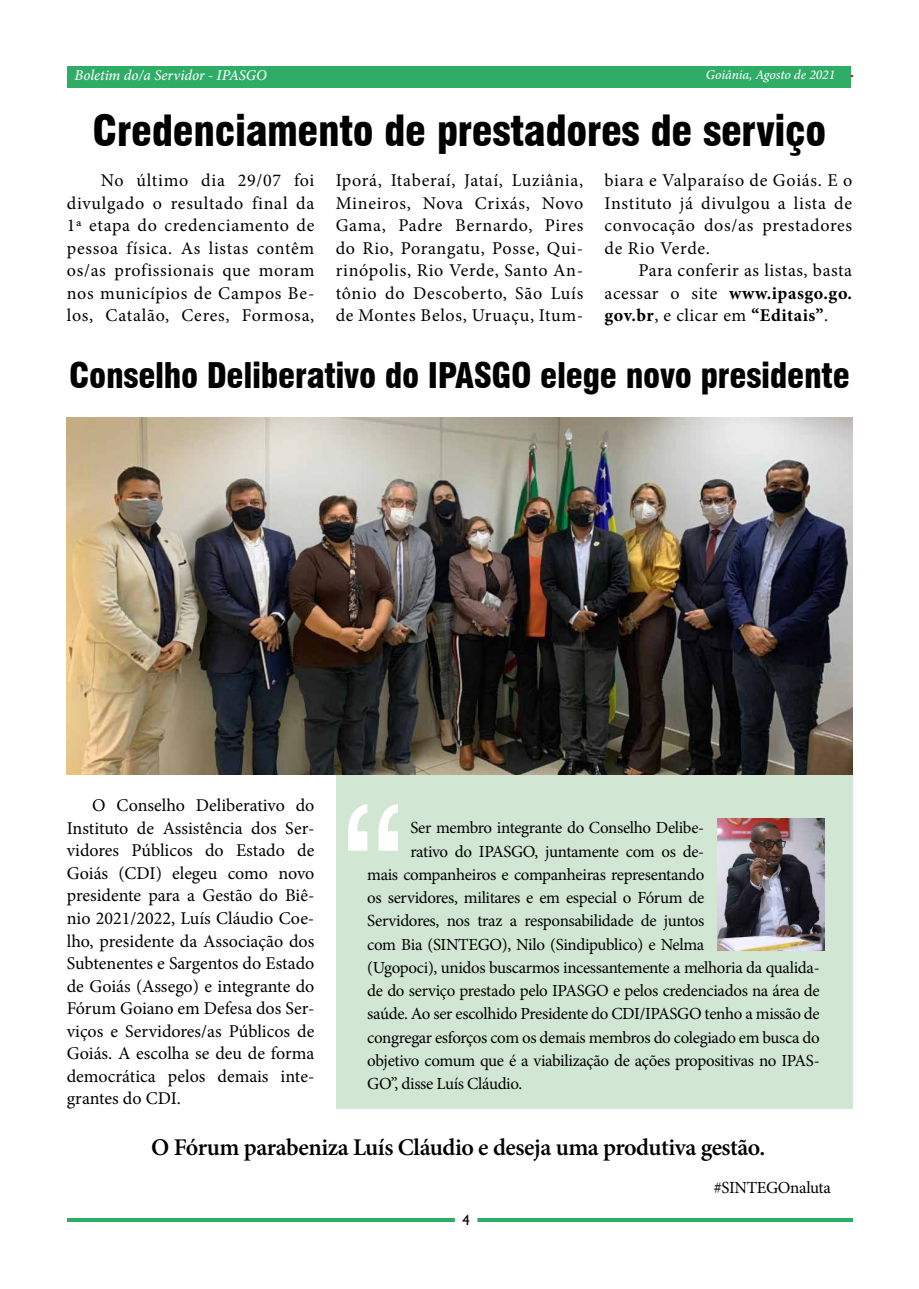
<style>
.page{position:relative;width:919px;height:1289px;background:#fff}
.page>*{position:absolute;margin:0;border:0;box-sizing:border-box;transform-origin:0 0}
.t1{font:900 condensed 42px "Swiss 721 BT";letter-spacing:-.01em;color:#000}
.t2{font:900 condensed 34.5px "Swiss 721 BT";letter-spacing:-.01em;color:#000}
.t3{font:600 24px "Minion Pro";letter-spacing:-.02em;color:#000}
.t4{font:18px/22.5px "Minion Pro";letter-spacing:.035em;color:#000;text-align:justify}
.t5{font:16.95px "Minion Pro";letter-spacing:-.02em;color:#000}
.t6{font:italic 500 15px "Minion Pro";letter-spacing:-.005em;color:#fff}
.t7{font:14.7px "Humanist 521 BT";color:#000}
.t8{font:italic 500 13.5px "Minion Pro";letter-spacing:-.005em;color:#fff}
.s1{font-weight:700}
</style>
<div class="page">
<hr style="left:67px;top:1218px;width:785px;height:3px;background:#2fac66">
<div style="left:455px;top:1209px;width:22px;height:22px;background:#fff;border-radius:50%"></div>
<div style="left:336px;top:744px;width:516px;height:364px;background:#d2e7d3"></div>
<img style="left:67px;top:417px;width:785px;height:357px">
<img style="left:717px;top:818px;width:107px;height:132px">
<hr style="left:67px;top:75px;width:785px;height:2px;background:#e30613">
<div style="left:67px;top:66px;width:783px;height:21px;background:#2fac66"></div>
<img style="left:349px;top:804px;width:48px;height:46px">
<p class="t6" style="left:75px;top:65px;width:194px">Boletim do/a Servidor - IPASGO</p>
<p class="t8" style="left:705px;top:66px;width:131px">Goiânia, Agosto de 2021</p>
<h1 class="t1" style="left:92px;top:105px;width:735px">Credenciamento de prestadores de serviço</h1>
<p class="t4" style="left:67px;top:169px;width:249px;text-indent:34px">No último dia 29/07 foi divulgado o resultado final da 1ª etapa do credenciamento de pessoa física. As listas contêm os/as profissionais que moram nos municípios de Campos Be&shy;los, Catalão, Ceres, Formosa,</p>
<p class="t4" style="left:335px;top:169px;width:249px">Iporá, Itaberaí, Jataí, Luziânia, Mineiros, Nova Crixás, Novo Gama, Padre Bernardo, Pires do Rio, Porangatu, Posse, Qui&shy;rinópolis, Rio Verde, Santo An&shy;tônio do Descoberto, São Luís de Montes Belos, Uruaçu, Itum-</p>
<p class="t4" style="left:604px;top:169px;width:249px">biara e Valparaíso de Goiás. E o Instituto já divulgou a lista de convocação dos/as prestadores de Rio Verde.</p>
<p class="t4" style="left:604px;top:259px;width:249px;text-indent:34px">Para conferir as listas, basta acessar o site <span class="s1">www.ipasgo.go. gov.br</span>, e clicar em <span class="s1">“Editais”</span>.</p>
<h2 class="t2" style="left:69px;top:354px;width:782px">Conselho Deliberativo do IPASGO elege novo presidente</h2>
<p class="t4" style="left:67px;top:794px;width:249px;text-indent:26px">O Conselho Deliberativo do Instituto de Assistência dos Ser&shy;vidores Públicos do Estado de Goiás (CDI) elegeu como novo presidente para a Gestão do Biê&shy;nio 2021/2022, Luís Cláudio Coe&shy;lho, presidente da Associação dos Subtenentes e Sargentos do Estado de Goiás (Assego) e integrante do Fórum Goiano em Defesa dos Ser&shy;viços e Servidores/as Públicos de Goiás. A escolha se deu de forma democrática pelos demais inte&shy;grantes do CDI.</p>
<p class="t5" style="left:410px;top:816px;width:295px">Ser membro integrante do Conselho Delibe-</p>
<p class="t5" style="left:410px;top:839px;width:295px">rativo do IPASGO, juntamente com os de-</p>
<p class="t5" style="left:367px;top:863px;width:338px">mais companheiros e companheiras representando</p>
<p class="t5" style="left:367px;top:886px;width:338px">os servidores, militares e em especial o Fórum de</p>
<p class="t5" style="left:367px;top:909px;width:338px">Servidores, nos traz a responsabilidade de juntos</p>
<p class="t5" style="left:367px;top:932px;width:338px">com Bia (SINTEGO), Nilo (Sindipublico) e Nelma</p>
<p class="t5" style="left:367px;top:956px;width:454px">(Ugopoci), unidos buscarmos incessantemente a melhoria da qualida-</p>
<p class="t5" style="left:367px;top:979px;width:454px">de do serviço prestado pelo IPASGO e pelos credenciados na área de</p>
<p class="t5" style="left:367px;top:1002px;width:454px">saúde. Ao ser escolhido Presidente do CDI/IPASGO tenho a missão de</p>
<p class="t5" style="left:367px;top:1025px;width:454px">congregar esforços com os demais membros do colegiado em busca do</p>
<p class="t5" style="left:367px;top:1049px;width:454px">objetivo comum que é a viabilização de ações propositivas no IPAS-</p>
<p class="t5" style="left:367px;top:1072px;width:156px">GO”, disse Luís Cláudio.</p>
<h3 class="t3" style="left:151px;top:1131px;width:615px">O Fórum parabeniza Luís Cláudio e deseja uma produtiva gestão.</h3>
<p class="t5" style="left:713px;top:1176px;width:119px">#SINTEGOnaluta</p>
<p class="t7" style="left:462px;top:1210px;width:9px">4</p>
</div>
